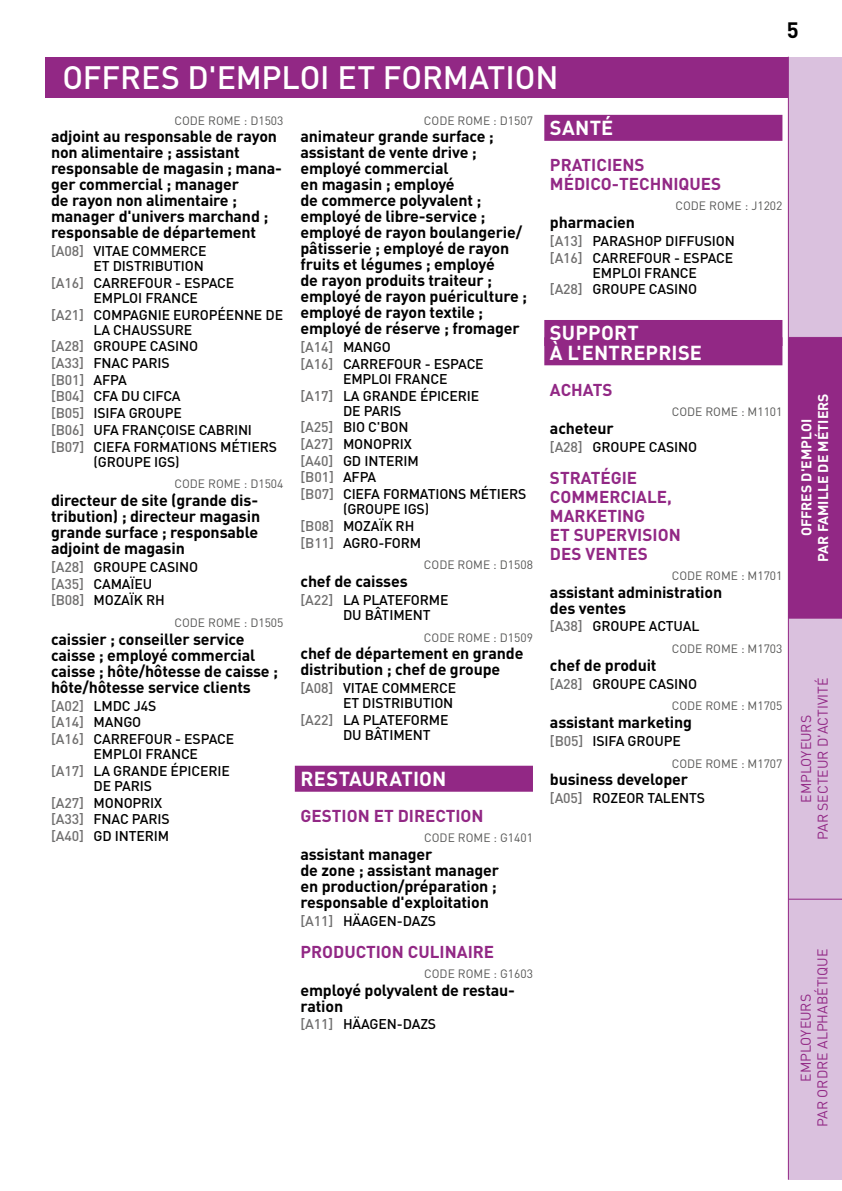
<style>
.page{position:relative;width:842px;height:1191px;background:#fff}
.page>*{position:absolute;margin:0;border:0;box-sizing:border-box;transform-origin:0 0}
.t1{font:500 32px "DIN";letter-spacing:-.005em;color:#fff}
.t2{font:700 22px "DIN";color:#000}
.t3{font:700 20px/19.6px "DIN";letter-spacing:.01em;color:#fff}
.t4{font:700 17px/19px "DIN";color:#922885}
.t5{font:700 16px/16px "DIN";letter-spacing:-.01em;color:#000}
.t6{font:500 14px/16.8px "DIN";letter-spacing:-.01em;color:#000}
.t7{font:14px/16.8px "DIN";color:#922885;text-align:center}
.t8{font:700 14px/16.8px "DIN";color:#fff;text-align:center}
.t9{font:12px "DIN";color:#575756}
.s1{color:#706f6f}
</style>
<div class="page">
<div style="left:45px;top:57px;width:743px;height:41px;background:#922885"></div>
<div style="left:788px;top:899px;width:54px;height:280px;background:#dac1de"></div>
<div style="left:788px;top:618px;width:54px;height:281px;background:#dac1de"></div>
<div style="left:788px;top:337px;width:54px;height:281px;background:#922885"></div>
<div style="left:788px;top:57px;width:54px;height:280px;background:#dac1de"></div>
<hr style="left:788px;top:898px;width:54px;height:1px;background:#922885">
<hr style="left:788px;top:57px;width:1px;height:1122px;background:#922885">
<div style="left:295px;top:765px;width:238px;height:26px;background:#922885"></div>
<div style="left:544px;top:115px;width:238px;height:26px;background:#922885"></div>
<div style="left:544px;top:320px;width:238px;height:26px;background:#922885"></div>
<div style="left:544px;top:337px;width:238px;height:28px;background:#922885"></div>
<h2 class="t2" style="left:787px;top:15px;width:13px">5</h2>
<h1 class="t1" style="left:62px;top:56px;width:498px">OFFRES D'EMPLOI ET FORMATION</h1>
<p class="t9" style="left:174px;top:113px;width:111px">CODE ROME : D1503</p>
<p class="t5" style="left:51px;top:128px;width:233px">adjoint au responsable de rayon non alimentaire ; assistant responsable de magasin ; mana&shy;ger commercial ; manager<br>de rayon non alimentaire ; manager d'univers marchand ; responsable de département</p>
<p class="t6" style="left:51px;top:243px;width:157px;line-height:15px;text-align:right"><span class="s1">[A08]</span> VITAE COMMERCE<br>ET DISTRIBUTION</p>
<p class="t6" style="left:51px;top:275px;width:185px;line-height:15px;text-align:center"><span class="s1">[A16]</span> CARREFOUR - ESPACE<br>EMPLOI FRANCE</p>
<p class="t6" style="left:94px;top:306px;width:191px;line-height:15px;text-indent:-43px"><span class="s1">[A21]</span> COMPAGNIE EUROPÉENNE DE<br>LA CHAUSSURE</p>
<p class="t6" style="left:51px;top:337px;width:227px"><span class="s1">[A28]</span> GROUPE CASINO<br><span class="s1">[A33]</span> FNAC PARIS<br><span class="s1">[B01]</span> AFPA<br><span class="s1">[B04]</span> CFA DU CIFCA<br><span class="s1">[B05]</span> ISIFA GROUPE<br><span class="s1">[B06]</span> UFA FRANÇOISE CABRINI <span class="s1">[B07]</span> CIEFA FORMATIONS MÉTIERS</p>
<p class="t6" style="left:94px;top:452px;width:88px">(GROUPE IGS)</p>
<p class="t9" style="left:174px;top:476px;width:111px">CODE ROME : D1504</p>
<p class="t5" style="left:51px;top:491px;width:211px">directeur de site (grande dis&shy;tribution) ; directeur magasin grande surface ; responsable adjoint de magasin</p>
<p class="t6" style="left:51px;top:558px;width:149px"><span class="s1">[A28]</span> GROUPE CASINO <span class="s1">[A35]</span> CAMAÏEU<br><span class="s1">[B08]</span> MOZAÏK RH</p>
<p class="t9" style="left:174px;top:615px;width:111px">CODE ROME : D1505</p>
<p class="t5" style="left:51px;top:630px;width:229px">caissier ; conseiller service caisse ; employé commercial caisse ; hôte/hôtesse de caisse ; hôte/hôtesse service clients</p>
<p class="t6" style="left:51px;top:696px;width:185px"><span class="s1">[A02]</span> LMDC J4S<br><span class="s1">[A14]</span> MANGO<br><span class="s1">[A16]</span> CARREFOUR - ESPACE</p>
<p class="t6" style="left:51px;top:745px;width:180px;text-indent:43px">EMPLOI FRANCE <span class="s1">[A17]</span> LA GRANDE ÉPICERIE</p>
<p class="t6" style="left:51px;top:777px;width:120px;text-indent:43px">DE PARIS <span class="s1">[A27]</span> MONOPRIX <span class="s1">[A33]</span> FNAC PARIS <span class="s1">[A40]</span> GD INTERIM</p>
<p class="t9" style="left:424px;top:113px;width:111px">CODE ROME : D1507</p>
<p class="t5" style="left:300px;top:128px;width:228px">animateur grande surface ; assistant de vente drive ; employé commercial<br>en magasin ; employé<br>de commerce polyvalent ; employé de libre-service ; employé de rayon boulangerie/ pâtisserie ; employé de rayon fruits et légumes ; employé<br>de rayon produits traiteur ; employé de rayon puériculture ; employé de rayon textile ; employé de réserve ; fromager</p>
<p class="t6" style="left:300px;top:338px;width:185px"><span class="s1">[A14]</span> MANGO<br><span class="s1">[A16]</span> CARREFOUR - ESPACE</p>
<p class="t6" style="left:300px;top:370px;width:180px;text-indent:43px">EMPLOI FRANCE <span class="s1">[A17]</span> LA GRANDE ÉPICERIE</p>
<p class="t6" style="left:300px;top:402px;width:227px;text-indent:43px">DE PARIS<br><span class="s1">[A25]</span> BIO C'BON<br><span class="s1">[A27]</span> MONOPRIX<br><span class="s1">[A40]</span> GD INTERIM<br><span class="s1">[B01]</span> AFPA<br><span class="s1">[B07]</span> CIEFA FORMATIONS MÉTIERS</p>
<p class="t6" style="left:300px;top:500px;width:130px;text-indent:43px">(GROUPE IGS) <span class="s1">[B08]</span> MOZAÏK RH <span class="s1">[B11]</span> AGRO-FORM</p>
<p class="t9" style="left:424px;top:557px;width:111px">CODE ROME : D1508</p>
<p class="t5" style="left:300px;top:572px;width:109px">chef de caisses</p>
<p class="t6" style="left:343px;top:592px;width:107px;line-height:15px;text-indent:-43px"><span class="s1">[A22]</span> LA PLATEFORME<br>DU BÂTIMENT</p>
<p class="t9" style="left:424px;top:630px;width:111px">CODE ROME : D1509</p>
<p class="t5" style="left:300px;top:645px;width:224px">chef de département en grande distribution ; chef de groupe</p>
<p class="t6" style="left:300px;top:680px;width:157px;line-height:15px;text-align:right"><span class="s1">[A08]</span> VITAE COMMERCE<br>ET DISTRIBUTION</p>
<p class="t6" style="left:343px;top:712px;width:107px;line-height:15px;text-indent:-43px"><span class="s1">[A22]</span> LA PLATEFORME<br>DU BÂTIMENT</p>
<p class="t3" style="left:300px;top:768px;width:147px">RESTAURATION</p>
<p class="t4" style="left:300px;top:805px;width:185px">GESTION ET DIRECTION</p>
<p class="t9" style="left:424px;top:830px;width:110px">CODE ROME : G1401</p>
<p class="t5" style="left:300px;top:845px;width:200px">assistant manager<br>de zone ; assistant manager en production/préparation ; responsable d'exploitation</p>
<p class="t6" style="left:300px;top:911px;width:137px"><span class="s1">[A11]</span> HÄAGEN-DAZS</p>
<p class="t4" style="left:300px;top:941px;width:195px">PRODUCTION CULINAIRE</p>
<p class="t9" style="left:424px;top:966px;width:110px">CODE ROME : G1603</p>
<p class="t5" style="left:300px;top:981px;width:216px">employé polyvalent de restau&shy;ration</p>
<p class="t6" style="left:300px;top:1015px;width:137px"><span class="s1">[A11]</span> HÄAGEN-DAZS</p>
<p class="t3" style="left:550px;top:117px;width:65px">SANTÉ</p>
<p class="t4" style="left:550px;top:155px;width:173px">PRATICIENS<br>MÉDICO-TECHNIQUES</p>
<p class="t9" style="left:675px;top:198px;width:108px">CODE ROME : J1202</p>
<p class="t5" style="left:550px;top:213px;width:87px">pharmacien</p>
<p class="t6" style="left:550px;top:232px;width:186px"><span class="s1">[A13]</span> PARASHOP DIFFUSION <span class="s1">[A16]</span> CARREFOUR - ESPACE</p>
<p class="t6" style="left:550px;top:264px;width:149px;text-align:right">EMPLOI FRANCE<br><span class="s1">[A28]</span> GROUPE CASINO</p>
<p class="t3" style="left:550px;top:322px;width:153px">SUPPORT<br>À L'ENTREPRISE</p>
<p class="t4" style="left:550px;top:379px;width:64px">ACHATS</p>
<p class="t9" style="left:672px;top:404px;width:112px">CODE ROME : M1101</p>
<p class="t5" style="left:550px;top:419px;width:65px">acheteur</p>
<p class="t6" style="left:550px;top:438px;width:149px"><span class="s1">[A28]</span> GROUPE CASINO</p>
<p class="t4" style="left:550px;top:467px;width:132px">STRATÉGIE<br>COMMERCIALE,<br>MARKETING<br>ET SUPERVISION<br>DES VENTES</p>
<p class="t9" style="left:672px;top:568px;width:112px">CODE ROME : M1701</p>
<p class="t5" style="left:550px;top:583px;width:174px">assistant administration des ventes</p>
<p class="t6" style="left:550px;top:617px;width:151px"><span class="s1">[A38]</span> GROUPE ACTUAL</p>
<p class="t9" style="left:672px;top:641px;width:112px">CODE ROME : M1703</p>
<p class="t5" style="left:550px;top:656px;width:108px">chef de produit</p>
<p class="t6" style="left:550px;top:675px;width:149px"><span class="s1">[A28]</span> GROUPE CASINO</p>
<p class="t9" style="left:672px;top:698px;width:112px">CODE ROME : M1705</p>
<p class="t5" style="left:550px;top:713px;width:144px">assistant marketing</p>
<p class="t6" style="left:550px;top:732px;width:132px"><span class="s1">[B05]</span> ISIFA GROUPE</p>
<p class="t9" style="left:672px;top:756px;width:112px">CODE ROME : M1707</p>
<p class="t5" style="left:550px;top:771px;width:140px">business developer</p>
<p class="t6" style="left:550px;top:789px;width:157px"><span class="s1">[A05]</span> ROZEOR TALENTS</p>
<p class="t8" style="left:797px;top:562px;width:170px;rotate:-90deg">OFFRES D'EMPLOI<br>PAR FAMILLE DE MÉTIERS</p>
<p class="t7" style="left:797px;top:840px;width:164px;rotate:-90deg">EMPLOYEURS<br>PAR SECTEUR D'ACTIVITÉ</p>
<p class="t7" style="left:797px;top:1127px;width:180px;rotate:-90deg">EMPLOYEURS<br>PAR ORDRE ALPHABÉTIQUE</p>
</div>
